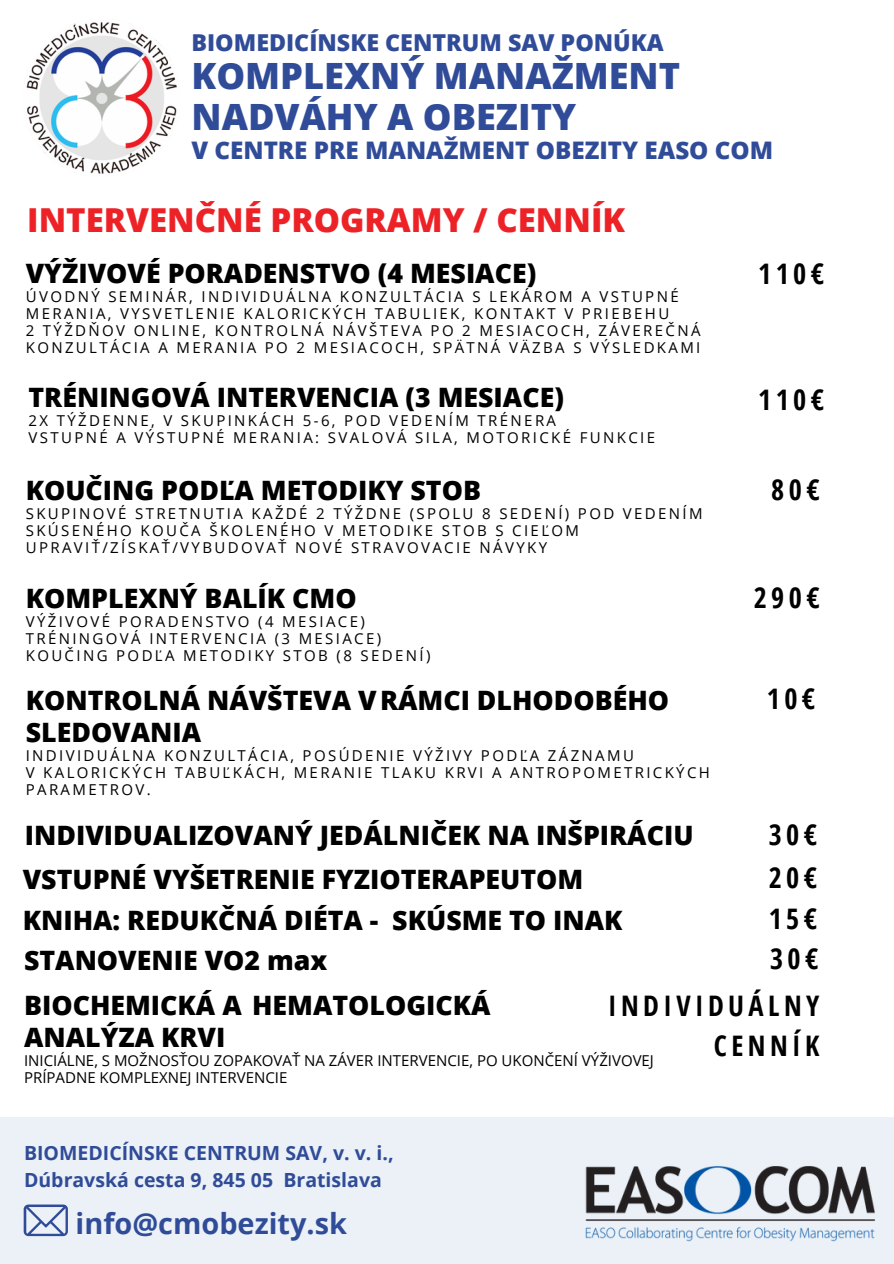
<style>
.page{position:relative;width:894px;height:1264px;background:#fff}
.page>*{position:absolute;margin:0;border:0;box-sizing:border-box;transform-origin:0 0}
.t1{font:800 36.15px/40.5px "Open Sans";color:#304c99}
.t2{font:800 33px "Open Sans";color:#ed2227}
.t3{font:700 28.8px "Open Sans";color:#304c99}
.t4{font:700 28.35px/39.5px "Open Sans Condensed";letter-spacing:.16em;color:#000;text-align:right}
.t5{font:800 26.7px/31.5px "Open Sans";color:#000}
.t6{font:800 24.15px "Open Sans";color:#304c99}
.t7{font:800 23.25px "Open Sans";color:#304c99}
.t8{font:700 19.5px/27px "Open Sans";color:#304c99}
.t9{font:15px/16.8px "Open Sans";letter-spacing:.155em;color:#000}
.t10{font:15px/16.8px "Open Sans";color:#000}
</style>
<div class="page">
<img style="left:26px;top:22px;width:151px;height:152px">
<div style="left:0;top:1117px;width:893px;height:146px;background:#ebf1f6"></div>
<svg style="left:24px;top:1204px;width:43px;height:31px"></svg>
<img style="left:585px;top:1166px;width:290px;height:76px">
<p class="t7" style="left:191px;top:26px;width:473px">BIOMEDICÍNSKE CENTRUM SAV PONÚKA</p>
<p class="t1" style="left:191px;top:55px;width:490px">KOMPLEXNÝ MANAŽMENT<br>NADVÁHY A OBEZITY</p>
<p class="t6" style="left:191px;top:133px;width:583px">V CENTRE PRE MANAŽMENT OBEZITY EASO COM</p>
<p class="t2" style="left:27px;top:197px;width:599px">INTERVENČNÉ PROGRAMY / CENNÍK</p>
<p class="t5" style="left:26px;top:257px;width:512px">VÝŽIVOVÉ PORADENSTVO (4 MESIACE)</p>
<p class="t9" style="left:26px;top:288px;width:654px">ÚVODNÝ SEMINÁR, INDIVIDUÁLNA KONZULTÁCIA S LEKÁROM A VSTUPNÉ<br>MERANIA, VYSVETLENIE KALORICKÝCH TABULIEK, KONTAKT V PRIEBEHU</p>
<p class="t9" style="left:26px;top:321px;width:676px">2 TÝŽDŇOV ONLINE, KONTROLNÁ NÁVŠTEVA PO 2 MESIACOCH, ZÁVEREČNÁ<br>KONZULTÁCIA A MERANIA PO 2 MESIACOCH, SPÄTNÁ VÄZBA S VÝSLEDKAMI</p>
<p class="t5" style="left:28px;top:381px;width:536px">TRÉNINGOVÁ INTERVENCIA (3 MESIACE)</p>
<p class="t9" style="left:28px;top:412px;width:529px">2X TÝŽDENNE, V SKUPINKÁCH 5-6, POD VEDENÍM TRÉNERA</p>
<h2 class="t9" style="left:28px;top:429px;width:628px">VSTUPNÉ A VÝSTUPNÉ MERANIA: SVALOVÁ SILA, MOTORICKÉ FUNKCIE</h2>
<p class="t5" style="left:26px;top:474px;width:456px">KOUČING PODĽA METODIKY STOB</p>
<p class="t9" style="left:26px;top:505px;width:678px">SKUPINOVÉ STRETNUTIA KAŽDÉ 2 TÝŽDNE (SPOLU 8 SEDENÍ) POD VEDENÍM<br>SKÚSENÉHO KOUČA ŠKOLENÉHO V METODIKE STOB S CIEĽOM<br>UPRAVIŤ/ZÍSKAŤ/VYBUDOVAŤ NOVÉ STRAVOVACIE NÁVYKY</p>
<p class="t5" style="left:26px;top:581px;width:332px">KOMPLEXNÝ BALÍK CMO</p>
<p class="t9" style="left:26px;top:612px;width:340px">VÝŽIVOVÉ PORADENSTVO (4 MESIACE)</p>
<p class="t9" style="left:26px;top:629px;width:357px">TRÉNINGOVÁ INTERVENCIA (3 MESIACE)</p>
<h2 class="t9" style="left:26px;top:646px;width:406px">KOUČING PODĽA METODIKY STOB (8 SEDENÍ)</h2>
<h2 class="t5" style="left:26px;top:684px;width:644px">KONTROLNÁ NÁVŠTEVA VRÁMCI DLHODOBÉHO<br>SLEDOVANIA</h2>
<h2 class="t9" style="left:26px;top:746px;width:609px">INDIVIDUÁLNA KONZULTÁCIA, POSÚDENIE VÝŽIVY PODĽA ZÁZNAMU</h2>
<h3 class="t9" style="left:26px;top:763px;width:685px">V KALORICKÝCH TABUĽKÁCH, MERANIE TLAKU KRVI A ANTROPOMETRICKÝCH<br>PARAMETROV.</h3>
<p class="t4" style="left:758px;top:253px;width:67px">110€</p>
<p class="t4" style="left:758px;top:379px;width:67px">110€</p>
<p class="t4" style="left:771px;top:469px;width:50px">80€</p>
<h5 class="t4" style="left:753px;top:577px;width:67px">290€</h5>
<h2 class="t4" style="left:766px;top:678px;width:50px">10€</h2>
<p class="t5" style="left:25px;top:818px;width:670px">INDIVIDUALIZOVANÝ JEDÁLNIČEK NA INŠPIRÁCIU</p>
<p class="t4" style="left:768px;top:814px;width:50px">30€</p>
<h2 class="t5" style="left:23px;top:863px;width:562px">VSTUPNÉ VYŠETRENIE FYZIOTERAPEUTOM</h2>
<h2 class="t4" style="left:768px;top:857px;width:50px">20€</h2>
<h2 class="t5" style="left:23px;top:903px;width:601px">KNIHA: REDUKČNÁ DIÉTA - SKÚSME TO INAK</h2>
<h2 class="t4" style="left:768px;top:898px;width:50px">15€</h2>
<p class="t5" style="left:24px;top:943px;width:304px">STANOVENIE VO2 max</p>
<h2 class="t4" style="left:769px;top:937px;width:50px">30€</h2>
<h2 class="t4" style="left:608px;top:985px;width:213px">INDIVIDUÁLNY<br>CENNÍK</h2>
<h4 class="t5" style="left:24px;top:989px;width:468px">BIOCHEMICKÁ A HEMATOLOGICKÁ</h4>
<h1 class="t5" style="left:24px;top:1020px;width:203px">ANALÝZA KRVI</h1>
<h2 class="t10" style="left:24px;top:1051px;width:631px">INICIÁLNE, S MOŽNOSŤOU ZOPAKOVAŤ NA ZÁVER INTERVENCIE, PO UKONČENÍ VÝŽIVOVEJ<br>PRÍPADNE KOMPLEXNEJ INTERVENCIE</h2>
<p class="t8" style="left:24px;top:1138px;width:371px">BIOMEDICÍNSKE CENTRUM SAV, v. v. i.,<br>Dúbravská cesta 9, 845 05 Bratislava</p>
<p class="t3" style="left:76px;top:1203px;width:273px">info@cmobezity.sk</p>
</div>
